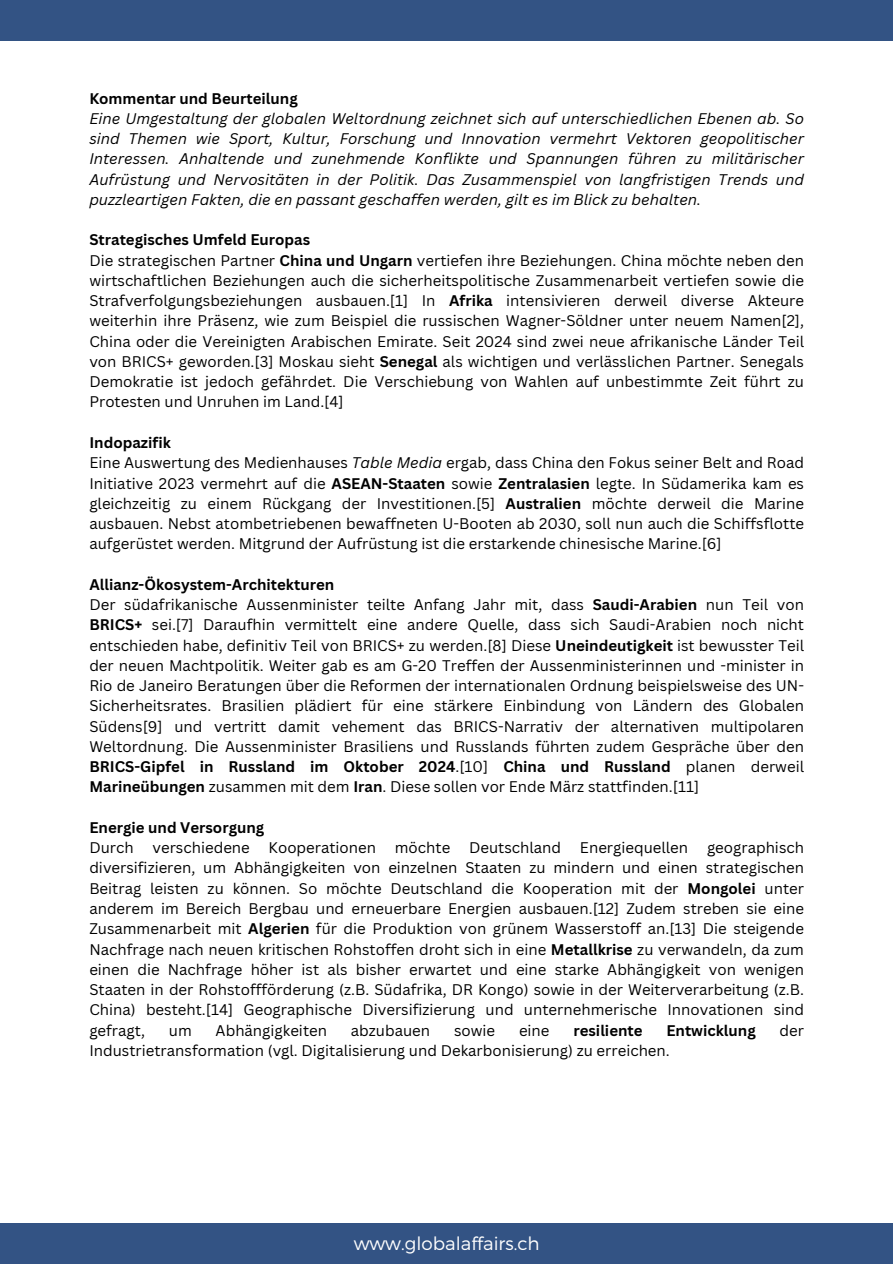
<style>
.page{position:relative;width:893px;height:1264px;background:#fff}
.page>*{position:absolute;margin:0;border:0;box-sizing:border-box;transform-origin:0 0}
.t1{font:300 18.3px "Montserrat";color:#fff}
.t2{font:15px/20.2px "Canva Sans";color:#000;text-align:justify}
.t3{font:italic 15px/20.2px "Canva Sans";color:#000;text-align:justify}
.t4{font:700 15px "Canva Sans";color:#000}
.s1{font-weight:700}
.s2{font-style:italic}
</style>
<div class="page">
<div style="left:0;top:1222px;width:892px;height:41px;background:#335384"></div>
<div style="left:0;top:0;width:892px;height:41px;background:#335384"></div>
<p class="t4" style="left:89px;top:88px;width:210px">Kommentar und Beurteilung</p>
<p class="t3" style="left:89px;top:108px;width:716px">Eine Umgestaltung der globalen Weltordnung zeichnet sich auf unterschiedlichen Ebenen ab. So sind Themen wie Sport, Kultur, Forschung und Innovation vermehrt Vektoren geopolitischer Interessen. Anhaltende und zunehmende Konflikte und Spannungen führen zu militärischer Aufrüstung und Nervositäten in der Politik. Das Zusammenspiel von langfristigen Trends und puzzleartigen Fakten, die en passant geschaffen werden, gilt es im Blick zu behalten.</p>
<p class="t4" style="left:89px;top:229px;width:222px">Strategisches Umfeld Europas</p>
<p class="t2" style="left:89px;top:250px;width:716px">Die strategischen Partner <span class="s1">China und Ungarn</span> vertiefen ihre Beziehungen. China möchte neben den wirtschaftlichen Beziehungen auch die sicherheitspolitische Zusammenarbeit vertiefen sowie die Strafverfolgungsbeziehungen ausbauen.[1] In <span class="s1">Afrika</span> intensivieren derweil diverse Akteure weiterhin ihre Präsenz, wie zum Beispiel die russischen Wagner-Söldner unter neuem Namen[2], China oder die Vereinigten Arabischen Emirate. Seit 2024 sind zwei neue afrikanische Länder Teil von BRICS+ geworden.[3] Moskau sieht <span class="s1">Senegal</span> als wichtigen und verlässlichen Partner. Senegals Demokratie ist jedoch gefährdet. Die Verschiebung von Wahlen auf unbestimmte Zeit führt zu Protesten und Unruhen im Land.[4]</p>
<p class="t4" style="left:89px;top:432px;width:83px">Indopazifik</p>
<p class="t2" style="left:89px;top:452px;width:716px">Eine Auswertung des Medienhauses <span class="s2">Table Media</span> ergab, dass China den Fokus seiner Belt and Road Initiative 2023 vermehrt auf die <span class="s1">ASEAN-Staaten</span> sowie <span class="s1">Zentralasien</span> legte. In Südamerika kam es gleichzeitig zu einem Rückgang der Investitionen.[5] <span class="s1">Australien</span> möchte derweil die Marine ausbauen. Nebst atombetriebenen bewaffneten U-Booten ab 2030, soll nun auch die Schiffsflotte aufgerüstet werden. Mitgrund der Aufrüstung ist die erstarkende chinesische Marine.[6]</p>
<p class="t4" style="left:89px;top:574px;width:246px">Allianz-Ökosystem-Architekturen</p>
<p class="t2" style="left:89px;top:594px;width:716px">Der südafrikanische Aussenminister teilte Anfang Jahr mit, dass <span class="s1">Saudi-Arabien</span> nun Teil von <span class="s1">BRICS+</span> sei.[7] Daraufhin vermittelt eine andere Quelle, dass sich Saudi-Arabien noch nicht entschieden habe, definitiv Teil von BRICS+ zu werden.[8] Diese <span class="s1">Uneindeutigkeit</span> ist bewusster Teil der neuen Machtpolitik. Weiter gab es am G-20 Treffen der Aussenministerinnen und -minister in Rio de Janeiro Beratungen über die Reformen der internationalen Ordnung beispielsweise des UN-Sicherheitsrates. Brasilien plädiert für eine stärkere Einbindung von Ländern des Globalen Südens[9] und vertritt damit vehement das BRICS-Narrativ der alternativen multipolaren Weltordnung. Die Aussenminister Brasiliens und Russlands führten zudem Gespräche über den <span class="s1">BRICS-Gipfel in Russland im Oktober 2024</span>.[10] <span class="s1">China und Russland</span> planen derweil <span class="s1">Marineübungen</span> zusammen mit dem <span class="s1">Iran</span>. Diese sollen vor Ende März stattfinden.[11]</p>
<p class="t4" style="left:89px;top:817px;width:176px">Energie und Versorgung</p>
<h1 class="t2" style="left:89px;top:837px;width:716px">Durch verschiedene Kooperationen möchte Deutschland Energiequellen geographisch diversifizieren, um Abhängigkeiten von einzelnen Staaten zu mindern und einen strategischen Beitrag leisten zu können. So möchte Deutschland die Kooperation mit der <span class="s1">Mongolei</span> unter anderem im Bereich Bergbau und erneuerbare Energien ausbauen.[12] Zudem streben sie eine Zusammenarbeit mit <span class="s1">Algerien</span> für die Produktion von grünem Wasserstoff an.[13] Die steigende Nachfrage nach neuen kritischen Rohstoffen droht sich in eine <span class="s1">Metallkrise</span> zu verwandeln, da zum einen die Nachfrage höher ist als bisher erwartet und eine starke Abhängigkeit von wenigen Staaten in der Rohstoffförderung (z.B. Südafrika, DR Kongo) sowie in der Weiterverarbeitung (z.B.<br>China) besteht.[14] Geographische Diversifizierung und unternehmerische Innovationen sind gefragt,</h1>
<h1 class="t2" style="left:169px;top:1019px;width:24px">um</h1>
<h1 class="t2" style="left:215px;top:1019px;width:113px">Abhängigkeiten</h1>
<h1 class="t2" style="left:351px;top:1019px;width:81px">abzubauen</h1>
<h1 class="t2" style="left:454px;top:1019px;width:43px">sowie</h1>
<h1 class="t2" style="left:519px;top:1019px;width:32px">eine</h1>
<h1 class="t4" style="left:573px;top:1019px;width:71px">resiliente</h1>
<h1 class="t4" style="left:666px;top:1019px;width:91px">Entwicklung</h1>
<h1 class="t2" style="left:779px;top:1019px;width:26px">der</h1>
<h1 class="t2" style="left:89px;top:1039px;width:582px">Industrietransformation (vgl. Digitalisierung und Dekarbonisierung) zu erreichen.</h1>
<p class="t1" style="left:353px;top:1231px;width:187px">www.globalaffairs.ch</p>
</div>
